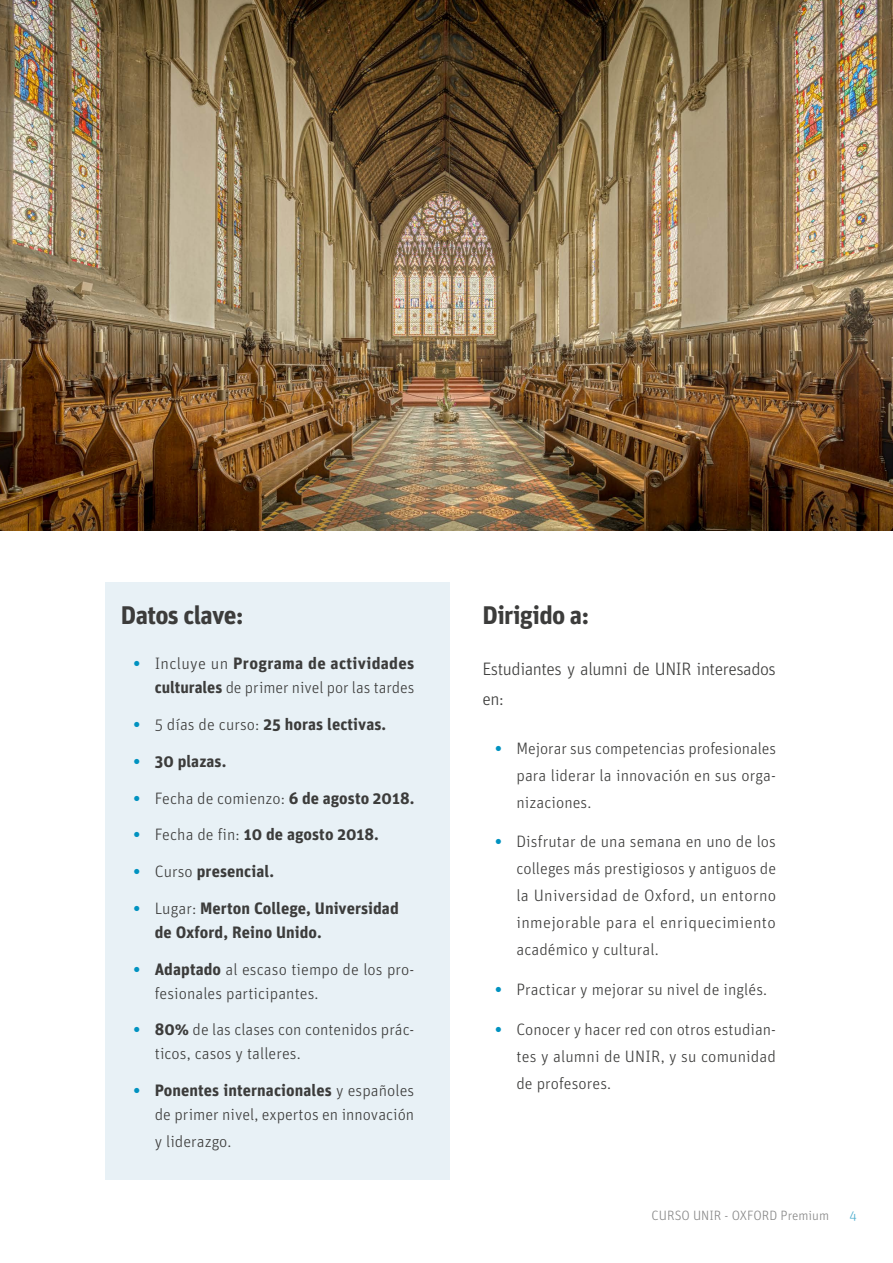
<style>
.page{position:relative;width:893px;height:1263px;background:#fff}
.page>*{position:absolute;margin:0;border:0;box-sizing:border-box;transform-origin:0 0}
.t1{font:700 25.5px "Unit OT";letter-spacing:-.025em;color:#3c3c3b}
.t2{font:300 18px/30px "Unit OT";letter-spacing:-.025em;color:#3c3c3b}
.t3{font:300 16.5px/27px "Unit OT";letter-spacing:.005em;color:#3c3c3b;text-align:justify}
.t4{font:700 16.5px/24px "Unit OT";letter-spacing:.005em;color:#3c3c3b}
.t5{font:300 13.5px "Unit OT";color:#878787}
.t6{font:300 13.5px "Unit OT";color:#4eaece}
.s1{font-weight:700;color:#0092c0}
.s2{font-weight:700}
.s3{color:#0092c0}
.s4{font-weight:300}
</style>
<div class="page">
<div style="left:105px;top:583px;width:344px;height:597px;background:#e8f1f6"></div>
<img style="left:0;top:0;width:893px;height:530px">
<h1 class="t1" style="left:121px;top:599px;width:125px">Datos clave:</h1>
<p class="t3" style="left:134px;top:652px;width:282px;line-height:24px;text-align:right"><span class="s1">•</span> Incluye un <span class="s2">Programa de actividades culturales</span> de primer nivel por las tardes</p>
<p class="t4" style="left:134px;top:712px;width:254px"><span class="s3">•</span> <span class="s4">5 días de curso:</span> 25 horas lectivas.</p>
<p class="t4" style="left:134px;top:749px;width:94px"><span class="s3">•</span> 30 plazas.</p>
<p class="t3" style="left:134px;top:784px;width:282px"><span class="s1">•</span> Fecha de comienzo: <span class="s2">6 de agosto 2018.</span></p>
<p class="t4" style="left:134px;top:822px;width:247px"><span class="s3">•</span> <span class="s4">Fecha de fin:</span> 10 de agosto 2018.</p>
<p class="t4" style="left:134px;top:859px;width:142px"><span class="s3">•</span> <span class="s4">Curso</span> presencial.</p>
<p class="t4" style="left:155px;top:896px;width:246px;text-indent:-21px"><span class="s3">•</span> <span class="s4">Lugar:</span> Merton College, Universidad de Oxford, Reino Unido.</p>
<p class="t3" style="left:155px;top:957px;width:261px;line-height:24px;text-indent:-21px"><span class="s1">•</span> <span class="s2">Adaptado</span> al escaso tiempo de los pro&shy;fesionales participantes.</p>
<p class="t3" style="left:155px;top:1018px;width:261px;line-height:24px;text-indent:-21px"><span class="s1">•</span> <span class="s2">80%</span> de las clases con contenidos prác&shy;ticos, casos y talleres.</p>
<p class="t3" style="left:134px;top:1078px;width:282px;line-height:24px;text-align:right"><span class="s1">•</span> <span class="s2">Ponentes internacionales</span> y españoles de primer nivel, expertos en innovación</p>
<p class="t3" style="left:155px;top:1128px;width:78px">y liderazgo.</p>
<h1 class="t1" style="left:482px;top:599px;width:109px">Dirigido a:</h1>
<p class="t2" style="left:482px;top:654px;width:295px">Estudiantes y alumni de UNIR interesados en:</p>
<p class="t3" style="left:516px;top:734px;width:261px;text-indent:-21px"><span class="s1">•</span> Mejorar sus competencias profesionales para liderar la innovación en sus orga&shy;nizaciones.</p>
<p class="t3" style="left:516px;top:828px;width:261px;text-indent:-21px"><span class="s1">•</span> Disfrutar de una semana en uno de los colleges más prestigiosos y antiguos de la Universidad de Oxford, un entorno inmejorable para el enriquecimiento académico y cultural.</p>
<p class="t3" style="left:495px;top:976px;width:273px"><span class="s1">•</span> Practicar y mejorar su nivel de inglés.</p>
<p class="t3" style="left:516px;top:1016px;width:261px;text-indent:-21px"><span class="s1">•</span> Conocer y hacer red con otros estudian&shy;tes y alumni de UNIR, y su comunidad de profesores.</p>
<p class="t5" style="left:652px;top:1207px;width:179px">CURSO UNIR - OXFORD Premium</p>
<p class="t6" style="left:849px;top:1207px;width:9px">4</p>
</div>
